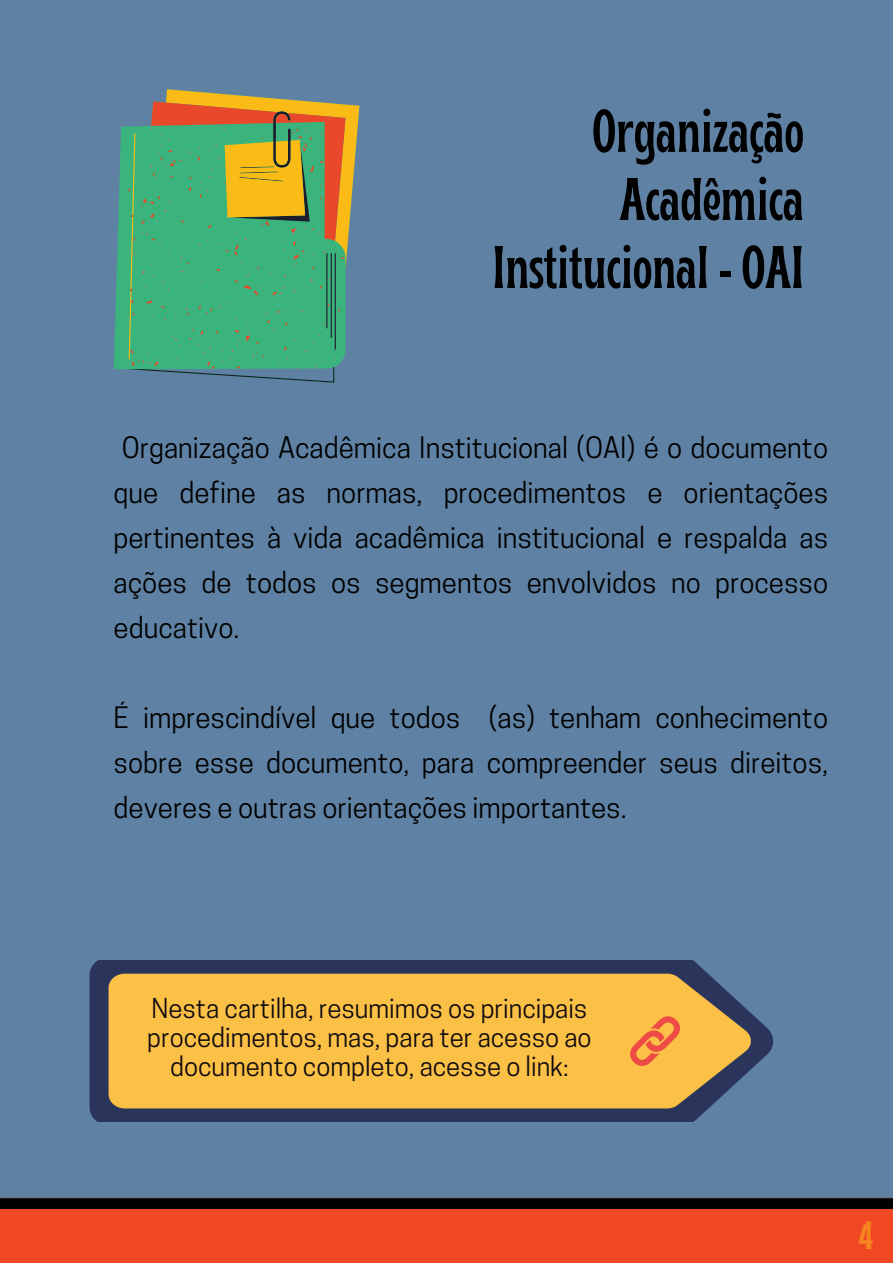
<style>
.page{position:relative;width:893px;height:1263px;background:#5f82a4}
.page>*{position:absolute;margin:0;border:0;box-sizing:border-box;transform-origin:0 0}
.t1{font:700 condensed 59.93px/68.1px "Brice";color:#010101;text-align:right}
.t2{font:700 condensed 39.38px "Brice";color:#f6851f}
.t3{font:27.75px/45px "Cooper Hewitt";color:#010101;text-align:justify}
.t4{font:25.8px/29.2px "Cooper Hewitt";color:#110c0f;text-align:center}
</style>
<div class="page">
<svg style="left:90px;top:960px;width:683px;height:162px;fill:#2b345b"></svg>
<div style="left:109px;top:974px;width:643px;height:134px;background:#fbc046"></div>
<svg style="left:0;top:1197px;width:893px;height:12px;background:#0c0d0e"></svg>
<div style="left:0;top:1209px;width:893px;height:54px;background:#ef4823"></div>
<svg style="left:625px;top:1011px;width:59px;height:60px;background:#f7a246"></svg>
<svg style="left:114px;top:126px;width:13px;height:244px;fill:#3ab37c"></svg>
<svg style="left:127px;top:126px;width:208px;height:256px"></svg>
<svg style="left:166px;top:89px;width:193px;height:264px"></svg>
<svg style="left:128px;top:101px;width:217px;height:268px;background:#5fa667"></svg>
<h1 class="t1" style="left:492px;top:103px;width:313px">Organização<br>Acadêmica<br>Institucional - OAI</h1>
<p class="t3" style="left:114px;top:428px;width:716px;text-indent:8px">Organização Acadêmica Institucional (OAI) é o documento que define as normas, procedimentos e orientações pertinentes à vida acadêmica institucional e respalda as ações de todos os segmentos envolvidos no processo educativo.</p>
<p class="t3" style="left:114px;top:698px;width:716px">É imprescindível que todos (as) tenham conhecimento sobre esse documento, para compreender seus direitos, deveres e outras orientações importantes.</p>
<p class="t4" style="left:147px;top:996px;width:446px">Nesta cartilha, resumimos os principais procedimentos, mas, para ter acesso ao documento completo, acesse o link:</p>
<h2 class="t2" style="left:858px;top:1219px;width:16px">4</h2>
</div>
